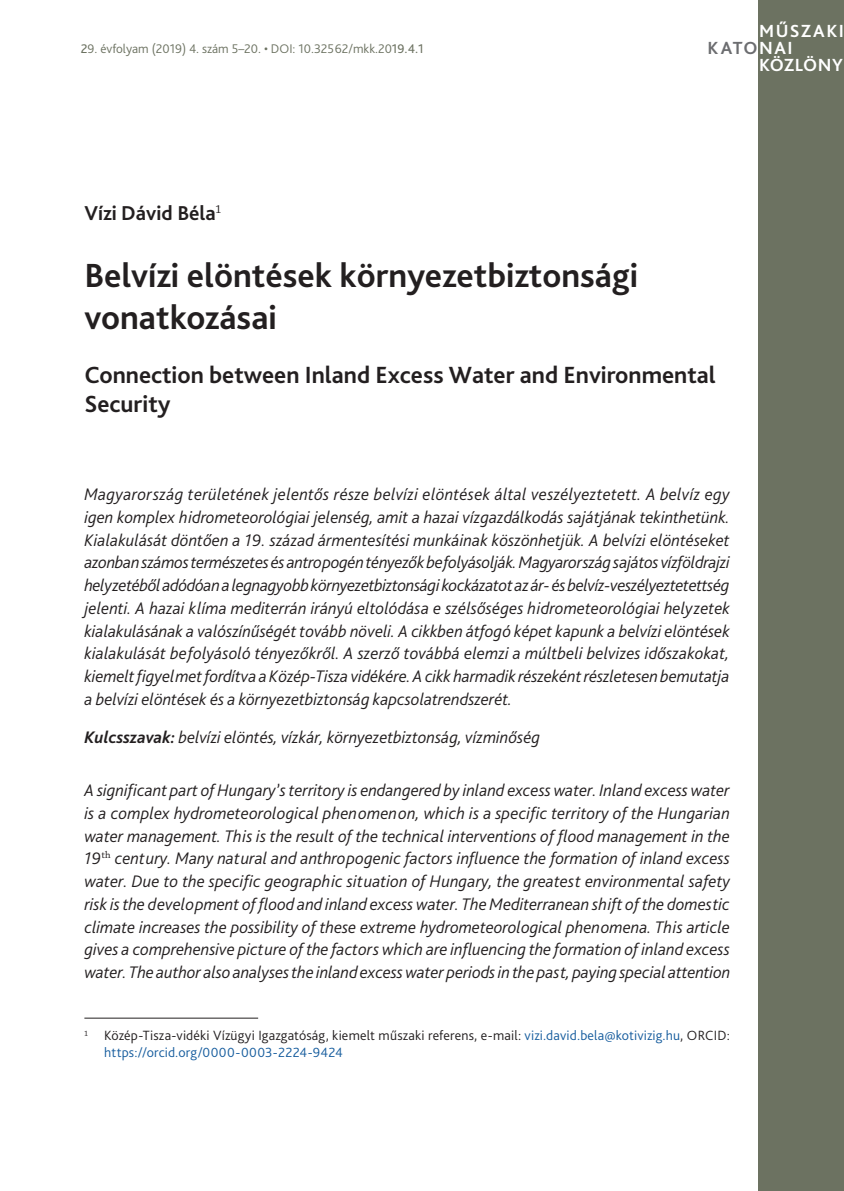
<style>
.page{position:relative;width:844px;height:1191px;background:#fff}
.page>*{position:absolute;margin:0;border:0;box-sizing:border-box;transform-origin:0 0}
.Tanulmánycím{font:700 35px/42px "Bliss Pro";color:#231f20}
.Tanulmánycím_angol{font:700 24.5px/29.4px "Bliss Pro";color:#231f20}
.Szerző{font:700 21px "Bliss Pro";color:#231f20}
.t1{font:700 18.38px/34.8px "Bliss Pro";letter-spacing:.045em;color:#fff}
.t2{font:700 18.38px "Bliss Pro";letter-spacing:.08em;color:#6c6d70}
.Absztrakt__szöveg{font:italic 300 17.5px/22.8px "Bliss Pro";letter-spacing:-.005em;color:#231f20;text-align:justify}
.Absztakt__keywords{font:italic 300 17.5px "Bliss Pro";color:#231f20}
.Lábjegyzet{font:300 14px/16.8px "Bliss Pro";letter-spacing:.02em;color:#231f20}
.Fejléc_jobb{font:300 13.12px "Bliss Pro";color:#6c7261}
.s1{font-weight:400}
.s2{color:#fff}
.s3{font-weight:700}
.s4{color:#175d9e}
</style>
<div class="page">
<div style="left:758px;top:0;width:85px;height:1191px;background:#6c7261"></div>
<hr style="left:84px;top:1017px;width:174px;height:1px;background:#231f20">
<p class="Fejléc_jobb" style="left:81px;top:40px;width:344px"><span class="s1">2</span>9. évfolyam (2019) 4. szám 5–20. • DOI: 10.32562/mkk.20<span class="s1">19.4.1</span></p>
<p class="Szerző" style="left:84px;top:200px;width:138px">Vízi Dávid Béla<sup>1</sup></p>
<p class="t1" style="left:758px;top:13px;width:86px">MŰSZAKI<br>KÖZLÖNY</p>
<p class="t2" style="left:707px;top:36px;width:87px">KATO<span class="s2">NAI</span></p>
<p class="Tanulmánycím" style="left:84px;top:253px;width:555px">Belvízi elöntések környezetbiztonsági vonatkozásai</p>
<p class="Tanulmánycím_angol" style="left:84px;top:359px;width:633px">Connection between Inland Excess Water and Environmental<br>Security</p>
<p class="Absztrakt__szöveg" style="left:84px;top:482px;width:647px">Magyarország területének jelentős része belvízi elöntések által veszélyeztetett. A belvíz egy igen komplex hidrometeorológiai jelenség, amit a hazai vízgazdálkodás sajátjának tekinthetünk.<br>Kialakulását döntően a 19. század ármentesítési munkáinak köszönhetjük. A belvízi elöntéseket azonban számos természetes ésantropogén tényezők befolyásolják. Magyarország sajátos vízföldrajzi helyzetéből adódóan alegnagyobb környezetbiztonsági kockázatot azár- ésbelvíz-veszélyeztetettség jelenti. A hazai klíma mediterrán irányú eltolódása e szélsőséges hidrometeorológiai helyzetek kialakulásának a valószínűségét tovább növeli. A cikkben átfogó képet kapunk a belvízi elöntések kialakulását befolyásoló tényezőkről. A szerző továbbá elemzi a múltbeli belvizes időszakokat, kiemelt figyelmet fordítva a Közép-Tisza vidékére. Acikk harmadik részeként részletesen bemutatja a belvízi elöntések és a környezetbiztonság kapcsolatrendszerét.</p>
<p class="Absztakt__keywords" style="left:84px;top:726px;width:457px"><span class="s3">Kulcsszavak:</span> belvízi elöntés, vízkár, környezetbiztonság, vízminőség</p>
<p class="Absztrakt__szöveg" style="left:84px;top:778px;width:647px">A significant part of Hungary’s territory is endangered by inland excess water. Inland excess water is a complex hydrometeorological phenomenon, which is a specific territory of the Hungarian water management. This is the result of the technical interventions of flood management in the 19<sup>th</sup> century. Many natural and anthropogenic factors influence the formation of inland excess water. Due to the specific geographic situation of Hungary, the greatest environmental safety risk is the development of flood and inland excess water. The Mediterranean shift of the domestic climate increases the possibility of these extreme hydrometeorological phenomena. This article gives a comprehensive picture of the factors which are influencing the formation of inland excess water. The author also analyses the inland excess water periods in the past, paying special attention</p>
<p class="Lábjegyzet" style="left:104px;top:1026px;width:627px;text-indent:-20px"><sup>1</sup> Közép-Tisza-vidéki Vízügyi Igazgatóság, kiemelt műszaki referens, e-mail: <span class="s4">vizi.david.bela@kotivizig.hu</span>, ORCID: <span class="s4">https://orcid.org/0000-0003-2224-9424</span></p>
</div>
